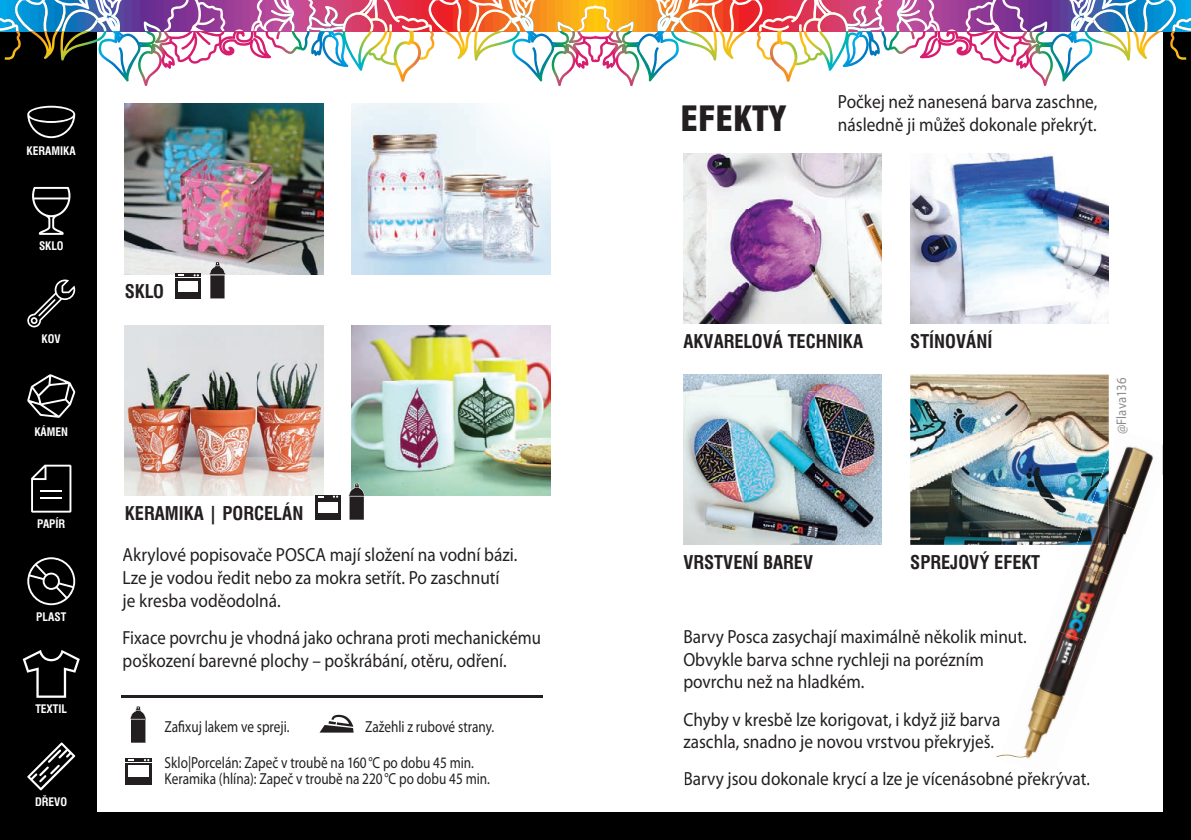
<style>
.page{position:relative;width:1191px;height:840px;background:#fff}
.page>*{position:absolute;margin:0;border:0;box-sizing:border-box;transform-origin:0 0}
.t1{font:900 condensed 34px "Swiss 721 AT";color:#231f20}
.t2{font:19px/22.8px "Myriad Pro";color:#231f20;scale:.91 1}
.t3{font:19px/22.8px "Myriad Pro";color:#231f20;scale:.88 1}
.t4{font:700 condensed 18.4px "Swiss 721 AT";color:#231f20}
.t5{font:16px/16.4px "Myriad Pro";color:#231f20;scale:.83 1}
.t6{font:14px "Myriad Pro";color:#8a8c8f;scale:.91 1}
.t7{font:700 condensed 11.4px "Swiss 721 AT";color:#fff}
</style>
<div class="page">
<div style="left:0;top:0;width:1191px;height:839px;background:#000"></div>
<div style="left:28px;top:28px;width:1134px;height:783px;background:#fff"></div>
<img style="left:683px;top:153px;width:199px;height:170px">
<img style="left:910px;top:153px;width:198px;height:170px">
<img style="left:683px;top:374px;width:199px;height:170px">
<img style="left:910px;top:374px;width:198px;height:170px">
<img style="left:1162px;top:444px;width:1px;height:31px">
<img style="left:998px;top:712px;width:60px;height:47px">
<img style="left:1030px;top:646px;width:54px;height:66px">
<img style="left:1053px;top:580px;width:55px;height:66px">
<img style="left:1070px;top:494px;width:63px;height:86px">
<img style="left:1094px;top:428px;width:60px;height:86px">
<img style="left:1076px;top:500px;width:32px;height:44px">
<img style="left:1092px;top:456px;width:16px;height:50px">
<img style="left:999px;top:754px;width:29px;height:3px">
<div style="left:684px;top:711px;width:316px;height:18px;background:#fff"></div>
<hr style="left:122px;top:695px;width:421px;height:2px;background:#231f20">
<img style="left:125px;top:104px;width:198px;height:170px">
<img style="left:351px;top:104px;width:199px;height:170px">
<img style="left:125px;top:325px;width:198px;height:170px">
<img style="left:351px;top:325px;width:199px;height:170px">
<div style="left:0;top:0;width:96px;height:839px;background:#000"></div>
<svg style="left:27px;top:106px;width:48px;height:32px"></svg>
<svg style="left:32px;top:187px;width:38px;height:48px"></svg>
<svg style="left:27px;top:279px;width:48px;height:48px"></svg>
<svg style="left:27px;top:374px;width:48px;height:44px"></svg>
<svg style="left:31px;top:464px;width:40px;height:48px"></svg>
<hr style="left:41px;top:497px;width:21px;height:2px;background:#fff">
<hr style="left:41px;top:489px;width:21px;height:2px;background:#fff">
<svg style="left:27px;top:557px;width:48px;height:48px"></svg>
<svg style="left:23px;top:650px;width:57px;height:47px"></svg>
<svg style="left:27px;top:742px;width:48px;height:48px"></svg>
<svg style="left:176px;top:273px;width:25px;height:4px"></svg>
<div style="left:176px;top:278px;width:25px;height:20px;background:#231f20"></div>
<div style="left:179px;top:281px;width:19px;height:10px;background:#fff"></div>
<svg style="left:209px;top:261px;width:17px;height:38px"></svg>
<svg style="left:315px;top:494px;width:25px;height:4px"></svg>
<div style="left:315px;top:499px;width:25px;height:20px;background:#231f20"></div>
<div style="left:318px;top:502px;width:19px;height:10px;background:#fff"></div>
<svg style="left:348px;top:482px;width:17px;height:38px"></svg>
<svg style="left:130px;top:706px;width:16px;height:36px"></svg>
<svg style="left:125px;top:758px;width:26px;height:3px"></svg>
<svg style="left:128px;top:758px;width:6px;height:2px"></svg>
<div style="left:125px;top:762px;width:26px;height:21px;background:#231f20"></div>
<div style="left:128px;top:765px;width:21px;height:11px;background:#fff"></div>
<svg style="left:320px;top:714px;width:34px;height:18px"></svg>
<img style="left:0;top:0;width:1191px;height:82px">
<p class="t7" style="left:27px;top:145px;width:51px">KERAMIKA</p>
<p class="t7" style="left:39px;top:240px;width:26px">SKLO</p>
<p class="t7" style="left:42px;top:333px;width:21px">KOV</p>
<p class="t7" style="left:34px;top:425px;width:35px">KÁMEN</p>
<p class="t7" style="left:37px;top:518px;width:29px">PAPÍR</p>
<p class="t7" style="left:36px;top:610px;width:31px">PLAST</p>
<p class="t7" style="left:35px;top:703px;width:33px">TEXTIL</p>
<p class="t7" style="left:35px;top:795px;width:34px">DŘEVO</p>
<p class="t4" style="left:125px;top:282px;width:41px">SKLO</p>
<p class="t4" style="left:125px;top:503px;width:180px">KERAMIKA | PORCELÁN</p>
<p class="t2" style="left:123px;top:545px;width:435px">Akrylové popisovače POSCA mají složení na vodní bázi.<br>Lze je vodou ředit nebo za mokra setřít. Po zaschnutí<br>je kresba voděodolná.</p>
<p class="t3" style="left:123px;top:627px;width:477px">Fixace povrchu je vhodná jako ochrana proti mechanickému poškození barevné plochy – poškrábání, otěru, odření.</p>
<p class="t5" style="left:165px;top:720px;width:152px">Zafixuj lakem ve spreji.</p>
<p class="t5" style="left:165px;top:755px;width:393px">Sklo|Porcelán: Zapeč v troubě na 160 °C po dobu 45 min.<br>Keramika (hlína): Zapeč v troubě na 220 °C po dobu 45 min.</p>
<p class="t5" style="left:365px;top:720px;width:157px">Zažehli z rubové strany.</p>
<h1 class="t1" style="left:680px;top:102px;width:107px">EFEKTY</h1>
<p class="t2" style="left:838px;top:92px;width:286px">Počkej než nanesená barva zaschne, následně ji můžeš dokonale překrýt.</p>
<p class="t4" style="left:683px;top:332px;width:181px">AKVARELOVÁ TECHNIKA</p>
<p class="t4" style="left:910px;top:332px;width:84px">STÍNOVÁNÍ</p>
<p class="t6" style="left:1116px;top:433px;width:63px;rotate:-90deg">@Flava136</p>
<p class="t4" style="left:683px;top:553px;width:131px">VRSTVENÍ BAREV</p>
<p class="t4" style="left:910px;top:553px;width:131px">SPREJOVÝ EFEKT</p>
<p class="t2" style="left:683px;top:626px;width:379px">Barvy Posca zasychají maximálně několik minut.<br>Obvykle barva schne rychleji na porézním povrchu než na hladkém.</p>
<p class="t2" style="left:683px;top:709px;width:350px">Chyby v kresbě lze korigovat, i když již barva zaschla, snadno je novou vrstvou překryješ.</p>
<p class="t2" style="left:683px;top:769px;width:448px">Barvy jsou dokonale krycí a lze je vícenásobné pře ývat.</p>
<p class="t2" style="left:1041px;top:769px;width:17px">kr</p>
</div>
